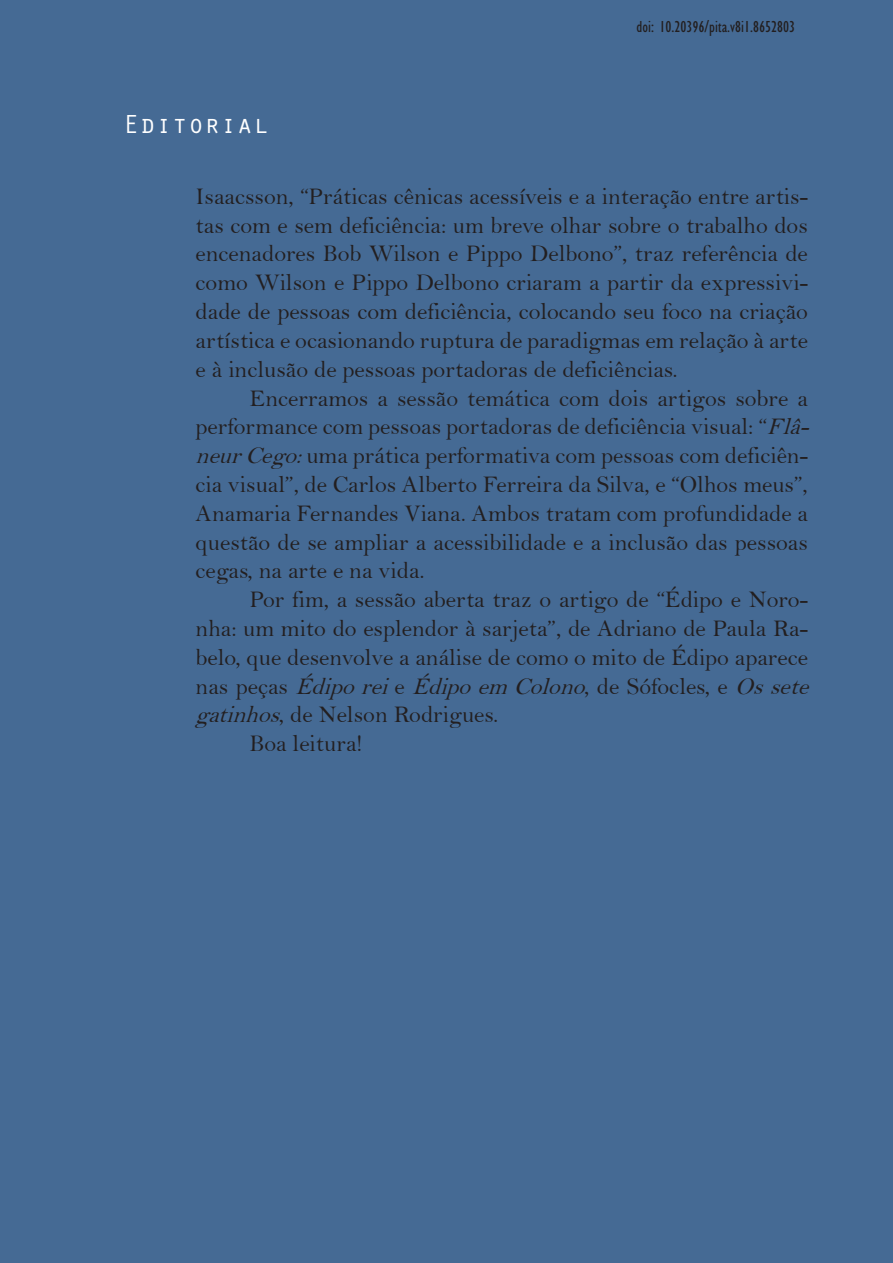
<style>
.page{position:relative;width:893px;height:1263px;background:#fff}
.page>*{position:absolute;margin:0;border:0;box-sizing:border-box;transform-origin:0 0}
.t1{font:27px "Orator Std";color:#fff}
.t2{font:24px/28.8px "Bell";color:#231f20;text-align:justify}
.t3{font:italic 24px "Bell";color:#231f20}
.t4{font:condensed 16.5px "M Gill Sans";color:#231f20}
.s1{font-style:italic}
.s2{font-style:normal}
</style>
<div class="page">
<div style="left:0;top:0;width:893px;height:1262px;background:#456a94"></div>
<p class="t1" style="left:123px;top:105px;width:147px">Editorial</p>
<p class="t4" style="left:637px;top:18px;width:160px">doi: 10.20396/pita.v8i1.8652803</p>
<p class="t4" style="left:744px;top:18px;width:8px">2</p>
<p class="t4" style="left:771px;top:18px;width:26px">3 68</p>
<p class="t2" style="left:196px;top:182px;width:614px">Isaacsson, “Práticas cênicas acessíveis e a interação entre artis&shy;tas com e sem deficiência: um breve olhar sobre o trabalho dos encenadores Bob Wilson e Pippo Delbono”, traz referência de como Wilson e Pippo Delbono criaram a partir da expressivi&shy;dade de pessoas com deficiência, colocando seu foco na criação artística e ocasionando ruptura de paradigmas em relação à arte e à inclusão de pessoas portadoras de deficiências.</p>
<p class="t2" style="left:196px;top:383px;width:622px;text-align:left;text-indent:54px">Encerramos a sessão temática com dois artigos sobre a performance com pessoas portadoras de deficiência visual: “<span class="s1">Flâ&shy;neurCego:</span>uma prática performativa com pessoas com deficiên&shy;cia visual”, de Carlos Alberto Ferreira da Silva, e “Olhos meus”, Anamaria Fernandes Viana. Ambos tratam com profundidade a questão de se ampliar a acessibilidade e a inclusão das pessoas cegas, na arte e na vida.</p>
<p class="t2" style="left:250px;top:585px;width:560px">Por fim, a sessão aberta traz o artigo de “Édipo e Noro-</p>
<p class="t2" style="left:196px;top:614px;width:614px">nha: um mito do esplendor à sarjeta”, de Adriano de Paula Ra-</p>
<p class="t2" style="left:196px;top:642px;width:614px">belo, que desenvolve a análise de como o mito de Édipo aparece</p>
<p class="t3" style="left:196px;top:672px;width:622px"><span class="s2">n a s p e ç a s</span> Édiporei<span class="s2">e</span> Édipoem Colono<span class="s2">, d e S ó fo c l e s , e</span> Ossete</p>
<p class="t2" style="left:196px;top:700px;width:304px"><span class="s1">gatinhos</span>, de Nelson Rodrigues.</p>
<p class="t2" style="left:250px;top:729px;width:114px">Boa leitura!</p>
</div>
